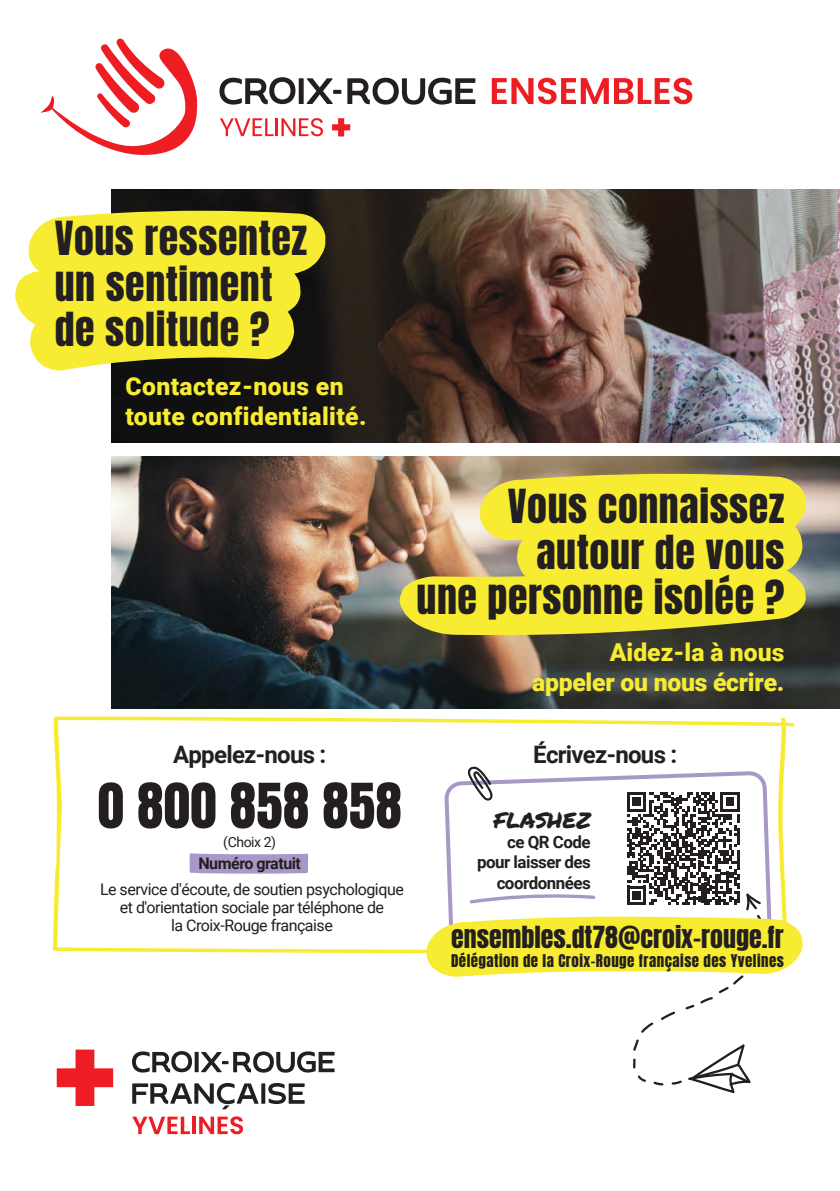
<style>
.page{position:relative;width:840px;height:1191px;background:#fff}
.page>*{position:absolute;margin:0;border:0;box-sizing:border-box;transform-origin:0 0}
.t1{font:52.6px "Anton";letter-spacing:.01em;color:#231f20}
.t2{font:40px/45.6px "Anton";letter-spacing:.015em;color:#231f20}
.t3{font:26.2px "Permanent Marker";color:#231f20}
.t4{font:25.8px "Anton";color:#231f20}
.t5{font:900 24.8px/29.6px "Roboto";letter-spacing:.015em;color:#f7ec32}
.t6{font:900 24.8px/29.6px "Roboto";letter-spacing:-.01em;color:#f7ec32;text-align:right}
.t7{font:700 24px "Roboto";letter-spacing:-.03em;color:#231f20}
.t8{font:700 17px/20.2px "Roboto";letter-spacing:-.03em;color:#231f20;text-align:right}
.t9{font:16px/18px "Roboto";letter-spacing:-.03em;color:#231f20;text-align:center}
.t10{font:700 16px "Roboto";letter-spacing:-.03em;color:#231f20}
.t11{font:15px "Anton";letter-spacing:.03em;color:#231f20}
.t12{font:14px "Roboto";letter-spacing:-.03em;color:#231f20}
</style>
<div class="page">
<img style="left:795px;top:190px;width:44px;height:252px">
<img style="left:795px;top:456px;width:44px;height:253px">
<svg style="left:57px;top:1049px;width:56px;height:57px"></svg>
<svg style="left:132px;top:1051px;width:202px;height:58px"></svg>
<svg style="left:132px;top:1116px;width:58px;height:18px"></svg>
<hr style="left:192px;top:1116px;width:3px;height:18px;background:#ee1d23">
<svg style="left:199px;top:1116px;width:44px;height:18px"></svg>
<svg style="left:40px;top:38px;width:149px;height:75px"></svg>
<svg style="left:15px;top:221px;width:33px;height:147px"></svg>
<svg style="left:795px;top:474px;width:10px;height:161px;background:#afaa4f"></svg>
<img style="left:48px;top:70px;width:747px;height:884px">
<svg style="left:426px;top:766px;width:376px;height:327px"></svg>
<p class="t2" style="left:55px;top:219px;width:254px">Vous ressentez un sentiment de solitude ?</p>
<p class="t5" style="left:125px;top:370px;width:242px">Contactez-nous en toute confidentialité.</p>
<p class="t2" style="left:416px;top:486px;width:369px;text-align:right">Vous connaissez autour de vous<br>une personne isolée ?</p>
<p class="t6" style="left:532px;top:636px;width:253px">Aidez-la à nous appeler ou nous écrire.</p>
<p class="t7" style="left:173px;top:737px;width:155px">Appelez-nous :</p>
<p class="t7" style="left:533px;top:737px;width:145px">Écrivez-nous :</p>
<p class="t1" style="left:98px;top:779px;width:305px">0 800 858 858</p>
<p class="t12" style="left:223px;top:832px;width:54px">(Choix 2)</p>
<p class="t10" style="left:198px;top:852px;width:104px">Numéro gratuit</p>
<p class="t9" style="left:100px;top:880px;width:305px">Le service d'écoute, de soutien psychologique et d'orientation sociale par téléphone de<br>la Croix-Rouge française</p>
<p class="t3" style="left:493px;top:798px;width:99px">FLASHEZ</p>
<p class="t8" style="left:477px;top:831px;width:115px">ce QR Code pour laisser des coordonnées</p>
<p class="t4" style="left:451px;top:924px;width:334px">ensembles.dt78@croix-rouge.fr</p>
<p class="t11" style="left:451px;top:952px;width:334px">Délégation de la Croix-Rouge française des Yvelines</p>
</div>
